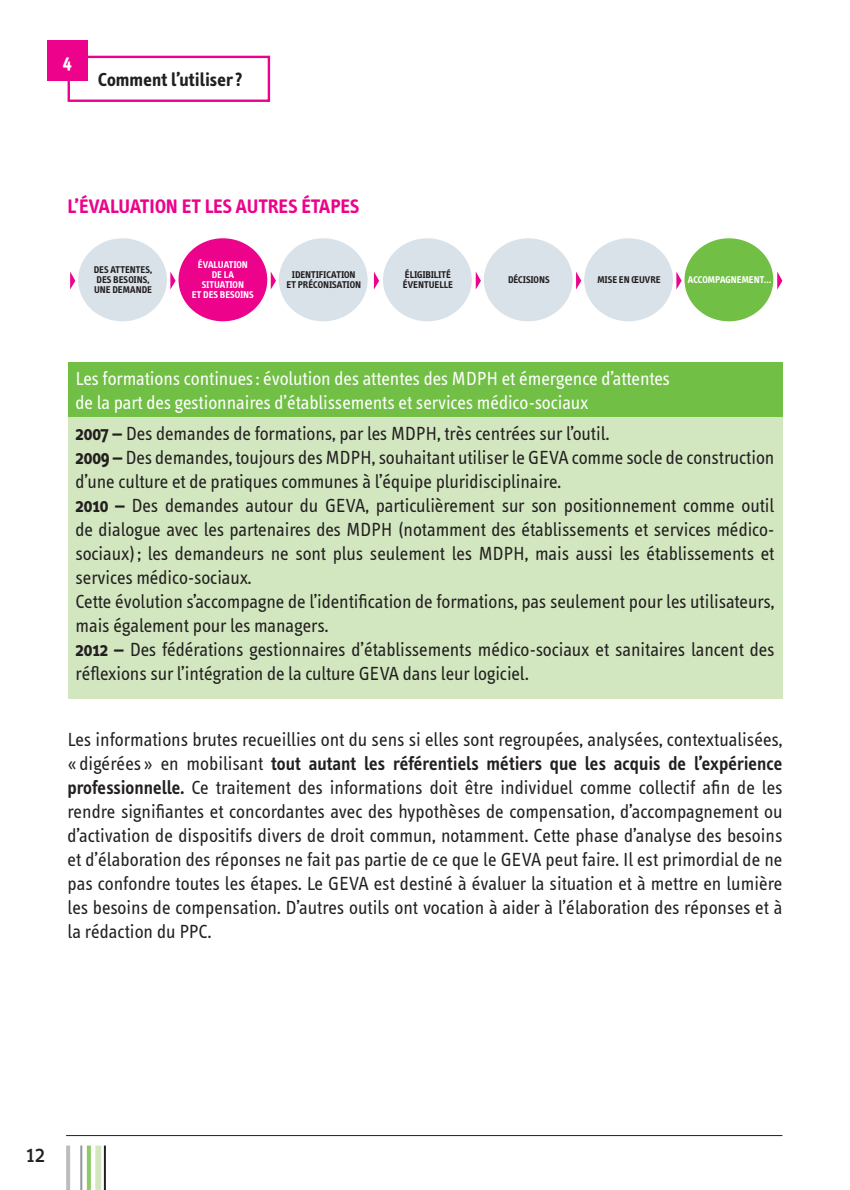
<style>
.page{position:relative;width:850px;height:1190px;background:#fff}
.page>*{position:absolute;margin:0;border:0;box-sizing:border-box;transform-origin:0 0}
.t1{font:24px "Info Text";color:#231f20}
.t2{font:700 20px "Info Text";letter-spacing:.05em;color:#ed028c}
.t3{font:700 20px "Info Text";color:#ed028c}
.t4{font:19.6px/24px "Info Text";letter-spacing:-.005em;color:#231f20}
.t5{font:19.6px/24px "Info Text";letter-spacing:-.005em;color:#fff}
.t6{font:700 19.2px "Info Text";color:#231f20}
.t7{font:700 19.2px "Info Text";color:#fff}
.t8{font:700 10px/10px "Info";letter-spacing:.015em;color:#231f20}
.t9{font:700 10px/10px "Info";letter-spacing:.015em;color:#fff;text-align:center}
.s1{font-weight:700}
.s2{font-weight:600}
</style>
<div class="page">
<hr style="left:66px;top:1145px;width:4px;height:45px;background:#bcbdc0">
<svg style="left:87px;top:1145px;width:4px;height:45px"></svg>
<div style="left:95px;top:1145px;width:6px;height:45px;background:#d2e7c0"></div>
<hr style="left:80px;top:1145px;width:2px;height:45px;background:#939598">
<hr style="left:104px;top:1145px;width:2px;height:45px;background:#231f20">
<hr style="left:66px;top:1135px;width:716px;height:1px;background:#231f20">
<div style="left:68px;top:362px;width:714px;height:55px;background:#71bf44"></div>
<div style="left:68px;top:417px;width:714px;height:281px;background:#d2e7c0"></div>
<svg style="left:170px;top:271px;width:5px;height:18px"></svg>
<svg style="left:70px;top:271px;width:5px;height:18px"></svg>
<svg style="left:271px;top:272px;width:5px;height:17px"></svg>
<svg style="left:374px;top:272px;width:5px;height:17px"></svg>
<svg style="left:475px;top:271px;width:6px;height:18px"></svg>
<svg style="left:576px;top:271px;width:5px;height:18px"></svg>
<svg style="left:676px;top:271px;width:5px;height:18px"></svg>
<svg style="left:777px;top:271px;width:5px;height:18px"></svg>
<div style="left:383px;top:238px;width:88px;height:83px;background:#d9e2e9;border-radius:50%"></div>
<div style="left:483px;top:238px;width:89px;height:83px;background:#d9e2e9;border-radius:50%"></div>
<div style="left:78px;top:238px;width:89px;height:83px;background:#d9e2e9;border-radius:50%"></div>
<div style="left:584px;top:238px;width:88px;height:83px;background:#d9e2e9;border-radius:50%"></div>
<div style="left:178px;top:238px;width:89px;height:83px;background:#ed028c;border-radius:50%"></div>
<div style="left:684px;top:238px;width:89px;height:83px;background:#71bf44;border-radius:50%"></div>
<div style="left:279px;top:238px;width:88px;height:83px;background:#d9e2e9;border-radius:50%"></div>
<div style="left:68px;top:56px;width:202px;height:46px;border:2px solid #ed028c"></div>
<div style="left:47px;top:40px;width:41px;height:41px;background:#ed028c"></div>
<p class="t7" style="left:63px;top:51px;width:11px">4</p>
<p class="t6" style="left:98px;top:69px;width:146px">COMMENT L’UTILISER?</p>
<p class="t3" style="left:68px;top:195px;width:23px">L’ÉVAL</p>
<p class="t2" style="left:118px;top:195px;width:194px">UATI ON ET LES AUTRES ÉTAP</p>
<p class="t3" style="left:340px;top:195px;width:19px">ES</p>
<p class="t9" style="left:192px;top:260px;width:63px">ÉVALUATION<br>DE LA<br>SITUATION<br>ET DES BESOINS</p>
<p class="t8" style="left:94px;top:265px;width:60px">DES ATTENTES,<br>DES BESOINS,<br>UNE DEMANDE</p>
<p class="t8" style="left:597px;top:275px;width:64px">MISE EN ŒUVRE</p>
<p class="t8" style="left:403px;top:270px;width:51px">ÉLIGIBILITÉ<br>ÉVENTUELLE</p>
<p class="t8" style="left:508px;top:275px;width:43px">DÉCISIONS</p>
<p class="t8" style="left:286px;top:270px;width:76px;text-align:center">IDENTIFICATION<br>ET PRÉCONISATION</p>
<p class="t9" style="left:687px;top:275px;width:85px">ACCOMPAGNEMENT…</p>
<p class="t5" style="left:76px;top:367px;width:596px">Les formations continues: évolution des attentes des MDPH et émergence d’attentes de la part des gestionnaires d’établissements et services médico-sociaux</p>
<p class="t4" style="left:76px;top:421px;width:700px"><span class="s1">2007 –</span> Des demandes de formations, par les MDPH, très centrées sur l’outil.<br><span class="s1">2009 –</span> Des demandes, toujours des MDPH, souhaitant utiliser le GEVA comme socle de construction d’une culture et de pratiques communes à l’équipe pluridisciplinaire.<br><span class="s1">2010 –</span> Des demandes autour du GEVA, particulièrement sur son positionnement comme outil de dialogue avec les partenaires des MDPH (notamment des établissements et services médico&shy;sociaux); les demandeurs ne sont plus seulement les MDPH, mais aussi les établissements et services médico-sociaux.<br>Cette évolution s’accompagne de l’identification de formations, pas seulement pour les utilisateurs, mais également pour les managers.<br><span class="s1">2012 –</span> Des fédérations gestionnaires d’établissements médico-sociaux et sanitaires lancent des réflexions sur l’intégration de la culture GEVA dans leur logiciel.</p>
<p class="t4" style="left:68px;top:728px;width:716px;text-align:justify">Les informations brutes recueillies ont du sens si elles sont regroupées, analysées, contextualisées, « digérées » en mobilisant <span class="s2">tout autant les référentiels métiers que les acquis de l’expérience professionnelle.</span> Ce traitement des informations doit être individuel comme collectif afin de les rendre signifiantes et concordantes avec des hypothèses de compensation, d’accompagnement ou d’activation de dispositifs divers de droit commun, notamment. Cette phase d’analyse des besoins et d’élaboration des réponses ne fait pas partie de ce que le GEVA peut faire. Il est primordial de ne pas confondre toutes les étapes. Le GEVA est destiné à évaluer la situation et à mettre en lumière les besoins de compensation. D’autres outils ont vocation à aider à l’élaboration des réponses et à la rédaction du PPC.</p>
<p class="t1" style="left:26px;top:1140px;width:20px">12</p>
</div>
